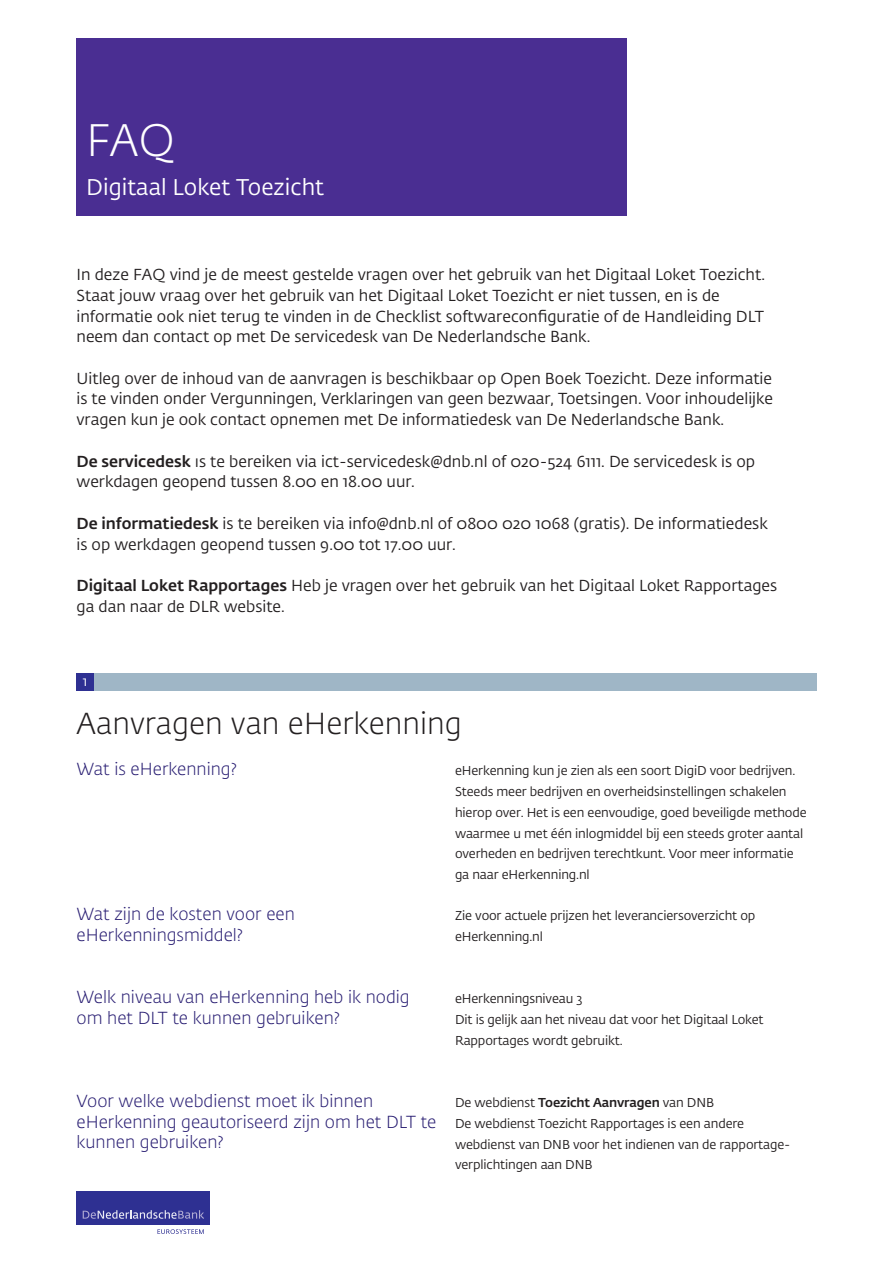
<style>
.page{position:relative;width:893px;height:1263px;background:#fff}
.page>*{position:absolute;margin:0;border:0;box-sizing:border-box;transform-origin:0 0}
.t1{font:300 45px "DNB Fedra";color:#fff}
.t2{font:300 30px "DNB Fedra";color:#231f20}
.t3{font:22.5px "DNB Fedra";color:#fff}
.t4{font:300 17.25px/20.7px "DNB Fedra";color:#281d72}
.t5{font:15.75px/20.7px "DNB Fedra";color:#231f20}
.t6{font:13.5px "DNB Fedra";color:#fff}
.t7{font:12.75px/20.7px "DNB Fedra";letter-spacing:-.01em;color:#231f20}
.s1{font-weight:500}
</style>
<div class="page">
<div style="left:77px;top:1191px;width:133px;height:34px;background:#2e3092"></div>
<svg style="left:157px;top:1229px;width:47px;height:5px"></svg>
<svg style="left:83px;top:1210px;width:121px;height:9px"></svg>
<div style="left:77px;top:38px;width:550px;height:178px;background:#4a2e92"></div>
<div style="left:77px;top:674px;width:739px;height:17px;background:#9fb6c6"></div>
<div style="left:77px;top:674px;width:17px;height:17px;background:#2e3092"></div>
<h1 class="t1" style="left:86px;top:114px;width:90px">FAQ</h1>
<h3 class="t3" style="left:86px;top:174px;width:240px">Digitaal Loket Toezicht</h3>
<p class="t5" style="left:77px;top:264px;width:690px">In deze FAQ vind je de meest gestelde vragen over het gebruik van het Digitaal Loket Toezicht.<br>Staat jouw vraag over het gebruik van het Digitaal Loket Toezicht er niet tussen, en is de informatie ook niet terug te vinden in de Checklist softwareconfiguratie of de Handleiding DLT neem dan contact op met De servicedesk van De Nederlandsche Bank.</p>
<p class="t5" style="left:77px;top:368px;width:698px;text-align:justify">Uitleg over de inhoud van de aanvragen is beschikbaar op Open Boek Toezicht. Deze informatie is te vinden onder Vergunningen, Verklaringen van geen bezwaar, Toetsingen. Voor inhoudelijke vragen kun je ook contact opnemen met De informatiedesk van De Nederlandsche Bank.</p>
<p class="t5" style="left:77px;top:451px;width:680px"><span class="s1">De servicedesk</span> is te bereiken via ict- servicedesk@dnb.nl of 020- 524 6111. De servicedesk is op werkdagen geopend tussen 8.00 en 18.00 uur.</p>
<p class="t5" style="left:77px;top:513px;width:693px"><span class="s1">De informatiedesk</span> is te bereiken via info@dnb.nl of 0800 020 1068 (gratis). De informatiedesk is op werkdagen geopend tussen 9.00 tot 17.00 uur.</p>
<p class="t5" style="left:77px;top:575px;width:702px"><span class="s1">Digitaal Loket Rapportages</span> Heb je vragen over het gebruik van het Digitaal Loket Rapportages ga dan naar de DLR website.</p>
<p class="t6" style="left:83px;top:673px;width:6px">1</p>
<h2 class="t2" style="left:77px;top:705px;width:387px">Aanvragen van eHerkenning</h2>
<p class="t4" style="left:77px;top:759px;width:162px">Wat is eHerkenning?</p>
<p class="t4" style="left:77px;top:904px;width:220px">Wat zijn de kosten voor een eHerkenningsmiddel?</p>
<p class="t7" style="left:455px;top:761px;width:353px">eHerkenning kun je zien als een soort DigiD voor bedrijven.<br>Steeds meer bedrijven en overheidsinstellingen schakelen hierop over. Het is een eenvoudige, goed beveiligde methode waarmee u met één inlogmiddel bij een steeds groter aantal overheden en bedrijven terechtkunt. Voor meer informatie ga naar eHerkenning.nl</p>
<p class="t7" style="left:455px;top:906px;width:302px">Zie voor actuele prijzen het leveranciersoverzicht op eHerkenning.nl</p>
<p class="t4" style="left:77px;top:987px;width:335px">Welk niveau van eHerkenning heb ik nodig om het DLT te kunnen gebruiken?</p>
<p class="t7" style="left:455px;top:989px;width:310px">eHerkenningsniveau 3<br>Dit is gelijk aan het niveau dat voor het Digitaal Loket<br>Rapportages wordt gebruikt.</p>
<p class="t4" style="left:77px;top:1091px;width:361px">Voor welke webdienst moet ik binnen eHerkenning geautoriseerd zijn om het DLT te kunnen gebruiken?</p>
<p class="t7" style="left:455px;top:1092px;width:337px">De webdienst <span class="s1">Toezicht Aanvragen</span> van DNB<br>De webdienst Toezicht Rapportages is een andere webdienst van DNB voor het indienen van de rapportage&shy;verplichtingen aan DNB</p>
</div>
